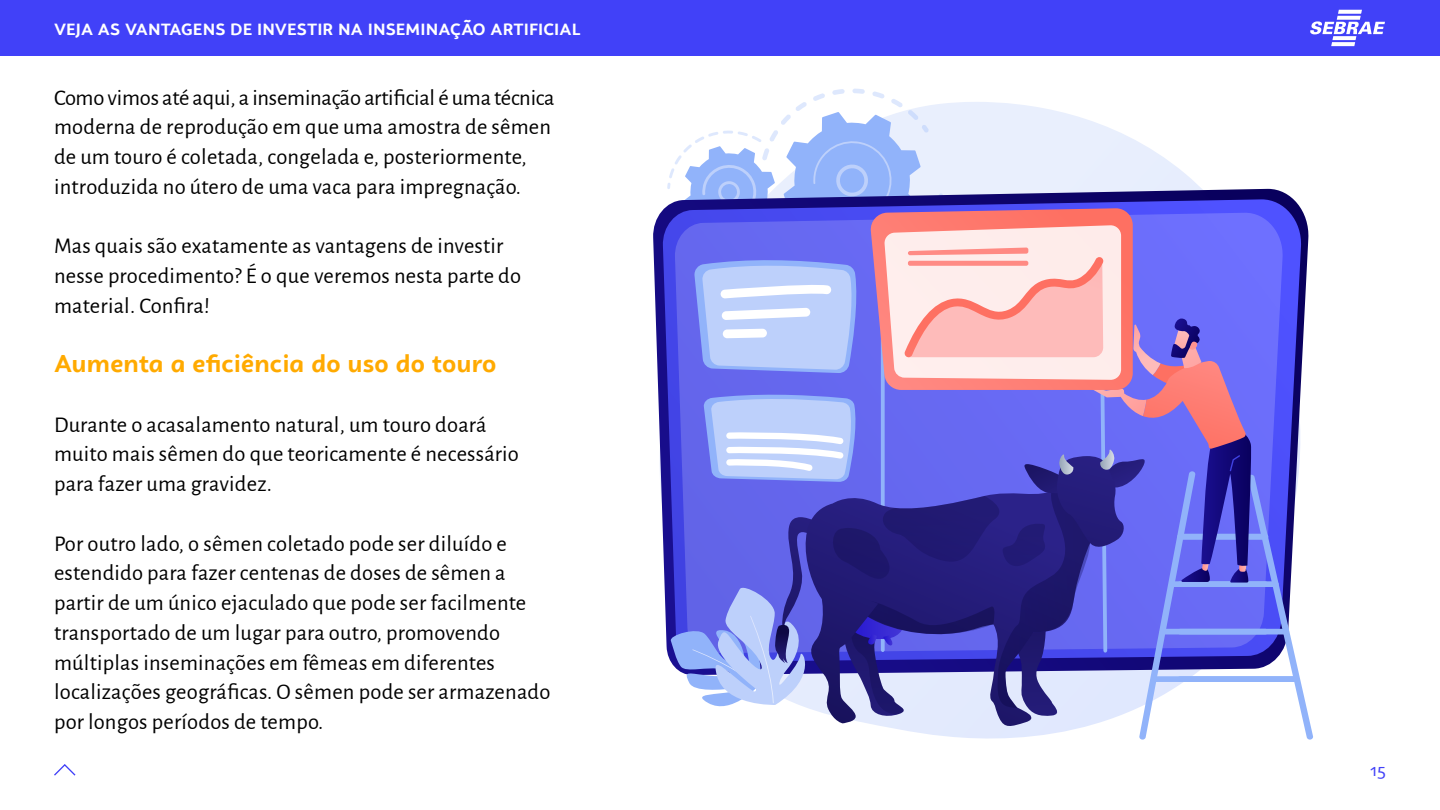
<style>
.page{position:relative;width:1440px;height:810px;background:#fff}
.page>*{position:absolute;margin:0;border:0;box-sizing:border-box;transform-origin:0 0}
.t1{font:700 24.75px "Campuni";letter-spacing:.01em;color:#fa0}
.t2{font:22.5px/29.7px "Alegreya Sans";letter-spacing:.01em;color:#000}
.t3{font:700 16.5px "Campuni";letter-spacing:.01em;color:#fff}
.t4{font:16.5px "Campuni";color:#4141f8}
</style>
<div class="page">
<div style="left:0;top:0;width:1440px;height:56px;background:#4141f8"></div>
<svg style="left:54px;top:764px;width:22px;height:12px"></svg>
<svg style="left:1310px;top:10px;width:75px;height:36px"></svg>
<svg style="left:667px;top:89px;width:646px;height:651px"></svg>
<p class="t3" style="left:54px;top:18px;width:528px">VEJA AS VANTAGENS DE INVESTIR NA INSEMINAÇÃO ARTIFICIAL</p>
<p class="t2" style="left:54px;top:81px;width:502px">Como vimos até aqui, a inseminação artificial é uma técnica moderna de reprodução em que uma amostra de sêmen de um touro é coletada, congelada e, posteriormente, introduzida no útero de uma vaca para impregnação.</p>
<p class="t2" style="left:54px;top:230px;width:469px">Mas quais são exatamente as vantagens de investir nesse procedimento? É o que veremos nesta parte do material. Confira!</p>
<p class="t1" style="left:54px;top:348px;width:444px">Aumenta a eficiência do uso do touro</p>
<p class="t2" style="left:54px;top:408px;width:467px">Durante o acasalamento natural, um touro doará muito mais sêmen do que teoricamente é necessário para fazer uma gravidez.</p>
<p class="t2" style="left:54px;top:527px;width:498px">Por outro lado, o sêmen coletado pode ser diluído e estendido para fazer centenas de doses de sêmen a partir de um único ejaculado que pode ser facilmente transportado de um lugar para outro, promovendo múltiplas inseminações em fêmeas em diferentes localizações geográficas. O sêmen pode ser armazenado por longos períodos de tempo.</p>
<p class="t4" style="left:1370px;top:760px;width:17px">15</p>
</div>
